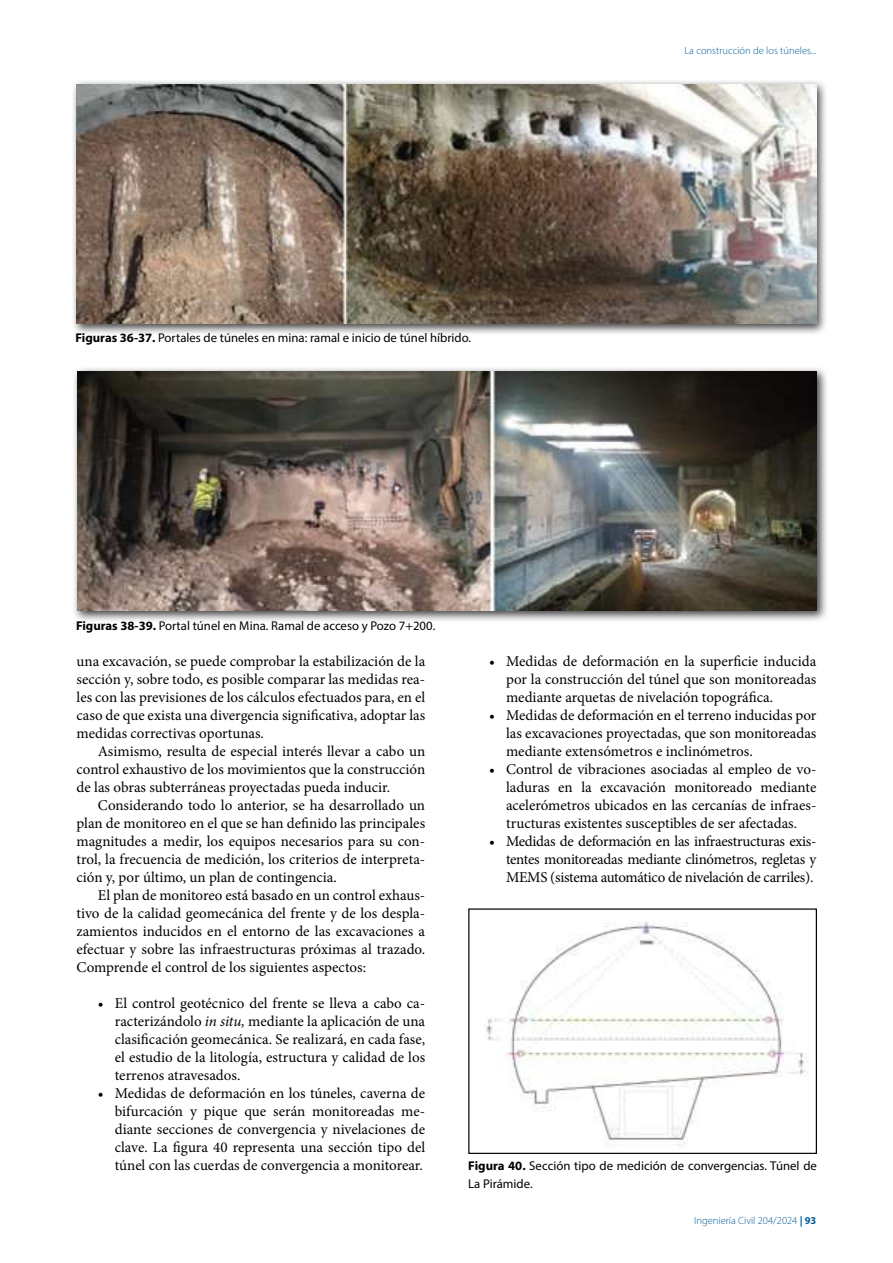
<style>
.page{position:relative;width:893px;height:1263px;background:#fff}
.page>*{position:absolute;margin:0;border:0;box-sizing:border-box;transform-origin:0 0}
.t1{font:15px/18px "Minion Pro";color:#000;text-align:justify}
.t2{font:12.75px/18px "Myriad Pro";color:#000}
.t3{font:300 10.5px "Myriad Pro";color:#005f98}
.s1{font-weight:700}
.s2{font-style:italic}
</style>
<div class="page">
<img style="left:486px;top:921px;width:322px;height:226px">
<div style="left:468px;top:908px;width:349px;height:246px;border:1px solid #000"></div>
<div style="left:72px;top:79px;width:756px;height:257px;background:#000;opacity:.75"></div>
<img style="left:77px;top:84px;width:739px;height:240px">
<div style="left:72px;top:366px;width:756px;height:257px;background:#000;opacity:.75"></div>
<img style="left:77px;top:371px;width:740px;height:240px">
<p class="t2" style="left:75px;top:329px;width:397px"><span class="s1">Figuras 36-37.</span> Portales de túneles en mina: ramal e inicio de túnel híbrido.</p>
<p class="t2" style="left:76px;top:617px;width:361px"><span class="s1">Figuras 38-39.</span> Portal túnel en Mina. Ramal de acceso y Pozo 7+200.</p>
<p class="t3" style="left:685px;top:44px;width:133px">La construcción de los túneles...</p>
<p class="t1" style="left:77px;top:652px;width:350px">una excavación, se puede comprobar la estabilización de la sección y, sobre todo, es posible comparar las medidas rea&shy;les con las previsiones de los cálculos efectuados para, en el caso de que exista una divergencia significativa, adoptar las medidas correctivas oportunas.</p>
<p class="t1" style="left:77px;top:742px;width:350px;text-indent:21px">Asimismo, resulta de especial interés llevar a cabo un control exhaustivo de los movimientos que la construcción de las obras subterráneas proyectadas pueda inducir.</p>
<p class="t1" style="left:77px;top:796px;width:350px;text-indent:21px">Considerando todo lo anterior, se ha desarrollado un plan de monitoreo en el que se han definido las principales magnitudes a medir, los equipos necesarios para su con&shy;trol, la frecuencia de medición, los criterios de interpreta&shy;ción y, por último, un plan de contingencia.</p>
<p class="t1" style="left:77px;top:886px;width:350px;text-indent:21px">El plan de monitoreo está basado en un control exhaus&shy;tivo de la calidad geomecánica del frente y de los despla&shy;zamientos inducidos en el entorno de las excavaciones a efectuar y sobre las infraestructuras próximas al trazado.<br>Comprende el control de los siguientes aspectos:</p>
<p class="t1" style="left:115px;top:994px;width:312px;text-indent:-17px">• El control geotécnico del frente se lleva a cabo ca&shy;racterizándolo <span class="s2">in situ,</span> mediante la aplicación de una clasificación geomecánica. Se realizará, en cada fase, el estudio de la litología, estructura y calidad de los terrenos atravesados.</p>
<p class="t1" style="left:115px;top:1084px;width:312px;text-indent:-17px">• Medidas de deformación en los túneles, caverna de bifurcación y pique que serán monitoreadas me&shy;diante secciones de convergencia y nivelaciones de clave. La figura 40 representa una sección tipo del túnel con las cuerdas de convergencia a monitorear.</p>
<p class="t1" style="left:506px;top:652px;width:312px;text-indent:-17px">• Medidas de deformación en la superficie inducida por la construcción del túnel que son monitoreadas mediante arquetas de nivelación topográfica.</p>
<p class="t1" style="left:506px;top:706px;width:312px;text-indent:-17px">• Medidas de deformación en el terreno inducidas por las excavaciones proyectadas, que son monitoreadas mediante extensómetros e inclinómetros.</p>
<p class="t1" style="left:506px;top:760px;width:312px;text-indent:-17px">• Control de vibraciones asociadas al empleo de vo&shy;laduras en la excavación monitoreado mediante acelerómetros ubicados en las cercanías de infraes&shy;tructuras existentes susceptibles de ser afectadas.</p>
<p class="t1" style="left:506px;top:832px;width:312px;text-indent:-17px">• Medidas de deformación en las infraestructuras exis&shy;tentes monitoreadas mediante clinómetros, regletas y MEMS (sistema automático de nivelación de carriles).</p>
<p class="t2" style="left:468px;top:1157px;width:350px"><span class="s1">Figura 40.</span> Sección tipo de medición de convergencias. Túnel de<br>La Pirámide.</p>
<p class="t3" style="left:694px;top:1214px;width:124px">Ingeniería Civil 204/2024 <span class="s1">| 93</span></p>
</div>
